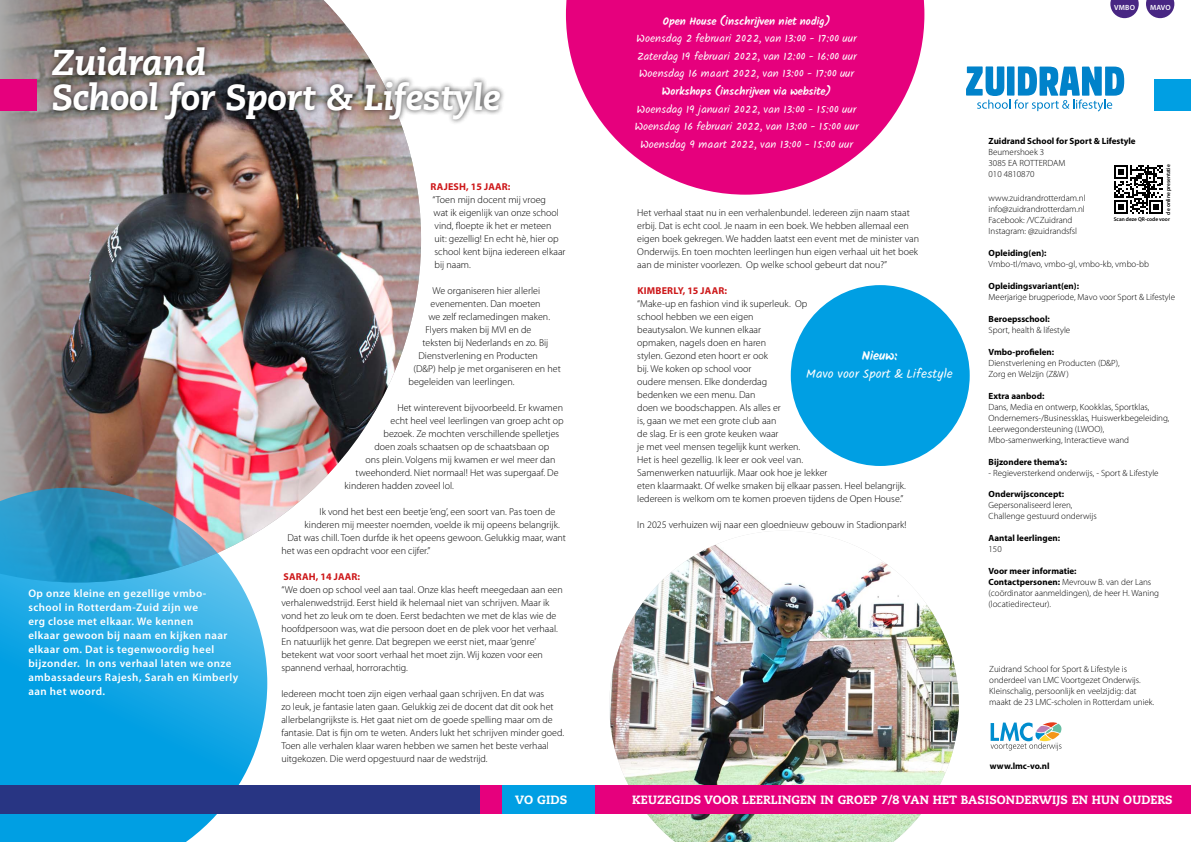
<style>
.page{position:relative;width:1191px;height:842px;background:#fff}
.page>*{position:absolute;margin:0;border:0;box-sizing:border-box;transform-origin:0 0}
.t1{font:italic 800 36px/35px "Caecilia LT Std";letter-spacing:-.01em;color:#fff}
.t2{font:12.9px "Kalam";color:#fff}
.t3{font:700 12.9px "Kalam";color:#fff}
.t4{font:800 12px "Caecilia LT Std";letter-spacing:.01em;color:#fff}
.t5{font:11.1px/17.6px "Kalam";color:#fff;text-align:justify}
.t6{font:700 11.1px "Kalam";color:#fff}
.t7{font:600 11px/14px "Myriad Pro";letter-spacing:.04em;color:#fff}
.t8{font:300 10px/13px "Myriad Pro";color:#000}
.t9{font:700 10px "Myriad Pro";letter-spacing:.02em;color:#cd1719}
.t10{font:300 9px/11px "Myriad Pro";color:#000}
.t11{font:700 9px "Myriad Pro";color:#000}
.t12{font:600 7.5px "Myriad Pro";letter-spacing:.02em;color:#fff}
.t13{font:600 5.7px "Myriad Pro";color:#000;scale:.96 1}
.t14{font:600 5.5px "Myriad Pro";color:#000}
.s1{font-weight:700}
</style>
<div class="page">
<svg style="left:966px;top:66px;width:158px;height:45px"></svg>
<img style="left:609px;top:543px;width:350px;height:299px">
<img style="left:0;top:0;width:421px;height:526px">
<svg style="left:0;top:488px;width:267px;height:354px;background:#35a8db"></svg>
<div style="left:502px;top:785px;width:93px;height:29px;background:#009fe3"></div>
<div style="left:479px;top:785px;width:23px;height:29px;background:#e6007d"></div>
<div style="left:0;top:785px;width:479px;height:29px;background:#283583"></div>
<div style="left:595px;top:785px;width:596px;height:29px;background:#e6007d"></div>
<svg style="left:566px;top:0;width:358px;height:195px;fill:#e6007d"></svg>
<svg style="left:1110px;top:0;width:28px;height:18px"></svg>
<svg style="left:1146px;top:0;width:28px;height:18px"></svg>
<div style="left:47px;top:41px;width:459px;height:84px;background:#000;opacity:.85"></div>
<svg style="left:990px;top:722px;width:71px;height:28px"></svg>
<div style="left:790px;top:285px;width:179px;height:181px;background:#009fe3;border-radius:50%"></div>
<svg style="left:1114px;top:165px;width:49px;height:49px"></svg>
<div style="left:1154px;top:79px;width:37px;height:32px;background:#009fe3"></div>
<div style="left:0;top:79px;width:36px;height:32px;background:#e6007d"></div>
<h1 class="t1" style="left:52px;top:45px;width:450px">Zuidrand<br>School for Sport &amp; Lifestyle</h1>
<p class="t7" style="left:28px;top:586px;width:211px">Op onze kleine en gezellige vmbo&shy;school in Rotterdam-Zuid zijn we<br>erg close met elkaar. We kennen<br>elkaar gewoon bij naam en kijken naar elkaar om. Dat is tegenwoordig heel bijzonder. In ons verhaal laten we onze ambassadeurs Rajesh, Sarah en Kimberly aan het woord.</p>
<p class="t9" style="left:430px;top:181px;width:81px">RAJESH, 15 JAAR:</p>
<p class="t8" style="left:432px;top:193px;width:134px">“Toen mijn docent mij vroeg<br>wat ik eigenlijk van onze school vind, floepte ik het er meteen<br>uit: gezellig! En echt hè, hier op school kent bijna iedereen elkaar bij naam.</p>
<p class="t8" style="left:432px;top:284px;width:109px">We organiseren hier allerlei</p>
<p class="t8" style="left:430px;top:297px;width:112px">evenementen. Dan moeten</p>
<p class="t8" style="left:428px;top:310px;width:123px">we zelf reclamedingen maken.</p>
<p class="t8" style="left:425px;top:323px;width:107px">Flyers maken bij MVI en de</p>
<p class="t8" style="left:422px;top:336px;width:127px">teksten bij Nederlands en zo. Bij</p>
<p class="t8" style="left:418px;top:349px;width:121px">Dienstverlening en Producten</p>
<p class="t8" style="left:413px;top:362px;width:149px">(D&amp;P) help je met organiseren en het</p>
<p class="t8" style="left:408px;top:375px;width:107px">begeleiden van leerlingen.</p>
<p class="t8" style="left:397px;top:401px;width:167px">Het winterevent bijvoorbeeld. Er kwamen</p>
<p class="t8" style="left:390px;top:414px;width:175px">echt heel veel leerlingen van groep acht op</p>
<p class="t8" style="left:383px;top:427px;width:177px">bezoek. Ze mochten verschillende spelletjes</p>
<p class="t8" style="left:374px;top:440px;width:176px">doen zoals schaatsen op de schaatsbaan op</p>
<p class="t8" style="left:365px;top:453px;width:192px">ons plein. Volgens mij kwamen er wel meer dan</p>
<p class="t8" style="left:355px;top:466px;width:205px">tweehonderd. Niet normaal! Het was supergaaf. De</p>
<p class="t8" style="left:344px;top:479px;width:111px">kinderen hadden zoveel lol.</p>
<p class="t8" style="left:319px;top:505px;width:237px">Ik vond het best een beetje ‘eng’, een soort van. Pas toen de</p>
<p class="t8" style="left:304px;top:518px;width:257px">kinderen mij meester noemden, voelde ik mij opeens belangrijk.</p>
<p class="t8" style="left:287px;top:531px;width:280px">Dat was chill. Toen durfde ik het opeens gewoon. Gelukkig maar, want</p>
<p class="t8" style="left:281px;top:544px;width:150px">het was een opdracht voor een cijfer.”</p>
<p class="t9" style="left:283px;top:571px;width:78px">SARAH, 14 JAAR:</p>
<p class="t8" style="left:281px;top:583px;width:283px">“We doen op school veel aan taal. Onze klas heeft meegedaan aan een verhalenwedstrijd. Eerst hield ik helemaal niet van schrijven. Maar ik vond het zo leuk om te doen. Eerst bedachten we met de klas wie de hoofdpersoon was, wat die persoon doet en de plek voor het verhaal.<br>En natuurlijk het genre. Dat begrepen we eerst niet, maar ‘genre’ betekent wat voor soort verhaal het moet zijn. Wij kozen voor een spannend verhaal, horrorachtig.</p>
<p class="t8" style="left:281px;top:687px;width:284px">Iedereen mocht toen zijn eigen verhaal gaan schrijven. En dat was<br>zo leuk, je fantasie laten gaan. Gelukkig zei de docent dat dit ook het allerbelangrijkste is. Het gaat niet om de goede spelling maar om de fantasie. Dat is fijn om te weten. Anders lukt het schrijven minder goed.<br>Toen alle verhalen klaar waren hebben we samen het beste verhaal uitgekozen. Die werd opgestuurd naar de wedstrijd.</p>
<p class="t6" style="left:663px;top:14px;width:169px">Open House (inschrijven niet nodig)</p>
<p class="t5" style="left:636px;top:30px;width:222px">Woensdag 2 februari 2022, van 13:00 - 17:00 uur Zaterdag 19 februari 2022, van 12:00 - 16:00 uur Woensdag 16 maart 2022, van 13:00 - 17:00 uur</p>
<p class="t6" style="left:662px;top:85px;width:171px">Workshops (inschrijven via website)</p>
<p class="t5" style="left:634px;top:101px;width:225px;text-align:center">Woensdag 19 januari 2022, van 13:00 - 15:00 uur<br>Woensdag 16 februari 2022, van 13:00 - 15:00 uur<br>Woensdag 9 maart 2022, van 13:00 - 15:00 uur</p>
<p class="t8" style="left:637px;top:206px;width:283px">Het verhaal staat nu in een verhalenbundel. Iedereen zijn naam staat erbij. Dat is echt cool. Je naam in een boek. We hebben allemaal een eigen boek gekregen. We hadden laatst een event met de minister van Onderwijs. En toen mochten leerlingen hun eigen verhaal uit het boek aan de minister voorlezen. Op welke school gebeurt dat nou?”</p>
<p class="t9" style="left:637px;top:285px;width:91px">KIMBERLY, 15 JAAR:</p>
<p class="t8" style="left:637px;top:297px;width:270px">“Make-up en fashion vind ik superleuk. Op<br>school hebben we een eigen<br>beautysalon. We kunnen elkaar<br>opmaken, nagels doen en haren<br>stylen. Gezond eten hoort er ook<br>bij. We koken op school voor<br>oudere mensen. Elke donderdag<br>bedenken we een menu. Dan<br>doen we boodschappen. Als alles er<br>is, gaan we met een grote club aan<br>de slag. Er is een grote keuken waar<br>je met veel mensen tegelijk kunt werken.<br>Het is heel gezellig. Ik leer er ook veel van.<br>Samenwerken natuurlijk. Maar ook hoe je lekker<br>eten klaarmaakt. Of welke smaken bij elkaar passen. Heel belangrijk.<br>Iedereen is welkom om te komen proeven tijdens de Open House.”</p>
<p class="t8" style="left:637px;top:518px;width:270px">In 2025 verhuizen wij naar een gloednieuw gebouw in Stadionpark!</p>
<p class="t3" style="left:861px;top:348px;width:37px">Nieuw:</p>
<p class="t2" style="left:806px;top:365px;width:148px">Mavo voor Sport &amp; Lifestyle</p>
<p class="t12" style="left:1114px;top:3px;width:22px">VMBO</p>
<p class="t12" style="left:1150px;top:3px;width:22px">MAVO</p>
<p class="t11" style="left:988px;top:135px;width:149px">Zuidrand School for Sport &amp; Lifestyle</p>
<p class="t10" style="left:988px;top:146px;width:78px">Beumershoek 3<br>3085 EA ROTTERDAM<br>010 4810870</p>
<p class="t10" style="left:988px;top:192px;width:98px">www.zuidrandrotterdam.nl info@zuidrandrotterdam.nl<br>Facebook: /VCZuidrand<br>Instagram: @zuidrandsfsl</p>
<p class="t11" style="left:988px;top:247px;width:59px">Opleiding(en):</p>
<p class="t10" style="left:988px;top:258px;width:162px">Vmbo-tl/mavo, vmbo-gl, vmbo-kb, vmbo-bb</p>
<p class="t11" style="left:988px;top:280px;width:92px">Opleidingsvariant(en):</p>
<p class="t10" style="left:988px;top:291px;width:188px">Meerjarige brugperiode, Mavo voor Sport &amp; Lifestyle</p>
<p class="t11" style="left:988px;top:313px;width:63px">Beroepsschool:</p>
<p class="t10" style="left:988px;top:324px;width:83px">Sport, health &amp; lifestyle</p>
<p class="t11" style="left:988px;top:346px;width:67px">Vmbo-profielen:</p>
<p class="t10" style="left:988px;top:357px;width:133px">Dienstverlening en Producten (D&amp;P),<br>Zorg en Welzijn (Z&amp;W)</p>
<p class="t11" style="left:988px;top:390px;width:57px">Extra aanbod:</p>
<p class="t10" style="left:988px;top:401px;width:182px">Dans, Media en ontwerp, Kookklas, Sportklas, Ondernemers-/Businessklas, Huiswerkbegeleiding, Leerwegondersteuning (LWOO), Mbo-samenwerking, Interactieve wand</p>
<p class="t11" style="left:988px;top:456px;width:80px">Bijzondere thema’s:</p>
<p class="t10" style="left:988px;top:467px;width:171px">- Regieversterkend onderwijs, - Sport &amp; Lifestyle</p>
<p class="t11" style="left:988px;top:489px;width:77px">Onderwijsconcept:</p>
<p class="t10" style="left:988px;top:500px;width:110px">Gepersonaliseerd leren,<br>Challenge gestuurd onderwijs</p>
<p class="t11" style="left:988px;top:533px;width:73px">Aantal leerlingen:</p>
<p class="t10" style="left:988px;top:544px;width:15px">150</p>
<p class="t10" style="left:988px;top:566px;width:172px"><span class="s1">Voor meer informatie:<br>Contactpersonen:</span> Mevrouw B. van der Lans (coördinator aanmeldingen), de heer H. Waning (locatiedirecteur).</p>
<p class="t13" style="left:1165px;top:215px;width:54px;rotate:-90deg">de online presentatie</p>
<p class="t14" style="left:1113px;top:216px;width:58px">Scan deze QR-code voor</p>
<p class="t10" style="left:989px;top:664px;width:167px">Zuidrand School for Sport &amp; Lifestyle is onderdeel van LMC Voortgezet Onderwijs.<br>Kleinschalig, persoonlijk en veelzijdig: dat maakt de 23 LMC-scholen in Rotterdam uniek.</p>
<p class="t11" style="left:990px;top:761px;width:61px">www.lmc-vo.nl</p>
<p class="t4" style="left:515px;top:792px;width:54px">VO GIDS</p>
<p class="t4" style="left:632px;top:792px;width:542px">KEUZEGIDS VOOR LEERLINGEN IN GROEP 7/8 VAN HET BASISONDERWIJS EN HUN OUDERS</p>
</div>
